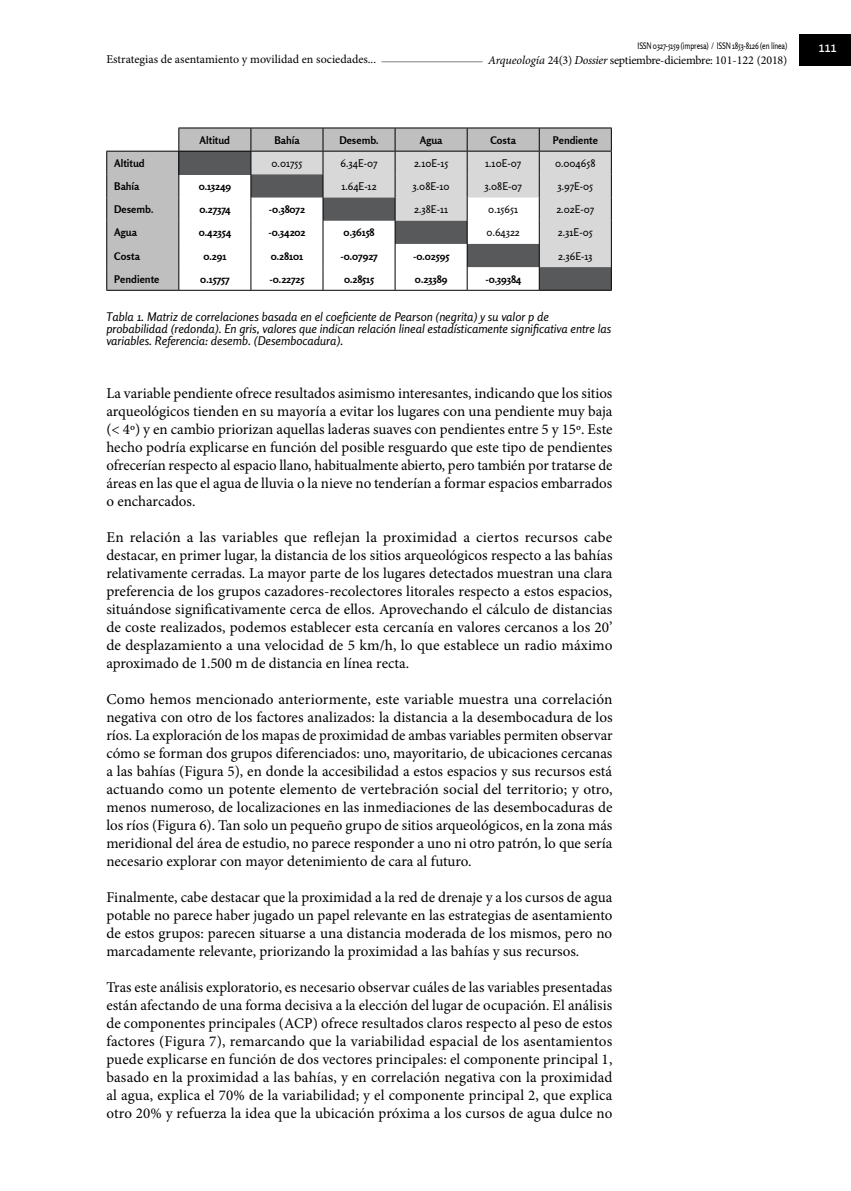
<style>
.page{position:relative;width:851px;height:1191px;background:#fff}
.page>*{position:absolute;margin:0;border:0;box-sizing:border-box;transform-origin:0 0}
.t1{font:15px/18px "Minion Pro";color:#000;text-align:justify}
.t2{font:15px "Rosario";color:#fff}
.t3{font:italic 12px/12px "Rosario";color:#000}
.t4{font:12px "Minion Pro";letter-spacing:-.02em;color:#000}
.t5{font:12px "Minion Pro";color:#000}
.t6{font:700 10.5px "Rosario";color:#000}
.t7{font:10.5px "Rosario";color:#000}
.t8{font:9px "Rosario";letter-spacing:-.02em;color:#000;scale:.8 1}
.s1{font-style:italic}
</style>
<div class="page">
<hr style="left:112px;top:61px;width:616px;height:1px;background:#808285">
<div style="left:482px;top:53px;width:305px;height:15px;background:#fff"></div>
<div style="left:799px;top:35px;width:51px;height:31px;background:#000"></div>
<div style="left:106px;top:52px;width:275px;height:15px;background:#fff"></div>
<svg style="left:107px;top:129px;width:504px;height:161px;fill:#bfbfbf"></svg>
<div style="left:179px;top:151px;width:72px;height:23px;background:#58595b"></div>
<div style="left:251px;top:152px;width:360px;height:22px;background:#d8d8d8"></div>
<svg style="left:251px;top:174px;width:360px;height:116px"></svg>
<hr style="left:178px;top:128px;width:73px;height:1px;background:#000">
<hr style="left:251px;top:128px;width:72px;height:1px;background:#000">
<hr style="left:323px;top:128px;width:72px;height:1px;background:#000">
<hr style="left:395px;top:128px;width:72px;height:1px;background:#000">
<hr style="left:467px;top:128px;width:72px;height:1px;background:#000">
<hr style="left:539px;top:128px;width:72px;height:1px;background:#000">
<hr style="left:106px;top:151px;width:73px;height:1px;background:#000">
<svg style="left:106px;top:151px;width:1px;height:139px"></svg>
<hr style="left:106px;top:290px;width:73px;height:1px;background:#000">
<hr style="left:179px;top:151px;width:72px;height:1px;background:#000">
<hr style="left:251px;top:151px;width:72px;height:1px;background:#000">
<hr style="left:323px;top:151px;width:72px;height:1px;background:#000">
<hr style="left:395px;top:151px;width:72px;height:1px;background:#000">
<hr style="left:467px;top:151px;width:72px;height:1px;background:#000">
<hr style="left:539px;top:151px;width:72px;height:1px;background:#000">
<svg style="left:178px;top:128px;width:1px;height:162px"></svg>
<svg style="left:250px;top:128px;width:1px;height:162px"></svg>
<svg style="left:322px;top:128px;width:1px;height:162px"></svg>
<svg style="left:394px;top:128px;width:1px;height:162px"></svg>
<svg style="left:466px;top:128px;width:1px;height:162px"></svg>
<svg style="left:539px;top:128px;width:1px;height:162px"></svg>
<svg style="left:611px;top:128px;width:1px;height:162px"></svg>
<hr style="left:179px;top:290px;width:72px;height:1px;background:#000">
<hr style="left:251px;top:290px;width:72px;height:1px;background:#000">
<hr style="left:323px;top:290px;width:72px;height:1px;background:#000">
<hr style="left:395px;top:290px;width:72px;height:1px;background:#000">
<hr style="left:467px;top:290px;width:72px;height:1px;background:#000">
<hr style="left:539px;top:290px;width:72px;height:1px;background:#000">
<p class="t5" style="left:106px;top:51px;width:271px">Estrategias de asentamiento y movilidad en sociedades...</p>
<p class="t8" style="left:637px;top:41px;width:188px">ISSN 0327-5159 (impresa) / ISSN 1853-8126 (en línea)</p>
<p class="t4" style="left:488px;top:52px;width:300px"><span class="s1">Arqueología</span> 24(3) <span class="s1">Dossier</span> septiembre-diciembre: 101-122 (2018)</p>
<p class="t6" style="left:200px;top:133px;width:32px">Altitud</p>
<p class="t6" style="left:274px;top:133px;width:27px">Bahía</p>
<p class="t6" style="left:339px;top:133px;width:41px">Desemb.</p>
<p class="t6" style="left:420px;top:133px;width:24px">Agua</p>
<p class="t6" style="left:490px;top:133px;width:27px">Costa</p>
<p class="t6" style="left:552px;top:133px;width:47px">Pendiente</p>
<p class="t6" style="left:114px;top:157px;width:32px">Altitud</p>
<p class="t7" style="left:271px;top:157px;width:32px">0.01755</p>
<p class="t7" style="left:340px;top:157px;width:39px">6.34E-07</p>
<p class="t7" style="left:414px;top:157px;width:36px">2.10E-15</p>
<p class="t7" style="left:485px;top:157px;width:38px">1.10E-07</p>
<p class="t7" style="left:555px;top:157px;width:42px">0.004658</p>
<p class="t6" style="left:114px;top:180px;width:27px">Bahía</p>
<p class="t6" style="left:199px;top:180px;width:34px">0.13249</p>
<p class="t7" style="left:341px;top:180px;width:37px">1.64E-12</p>
<p class="t7" style="left:412px;top:180px;width:39px">3.08E-10</p>
<p class="t7" style="left:484px;top:180px;width:39px">3.08E-07</p>
<p class="t7" style="left:557px;top:180px;width:37px">3.97E-05</p>
<p class="t6" style="left:114px;top:203px;width:41px">Desemb.</p>
<p class="t6" style="left:199px;top:203px;width:33px">0.27374</p>
<p class="t6" style="left:269px;top:203px;width:37px">-0.38072</p>
<p class="t7" style="left:414px;top:203px;width:35px">2.38E-11</p>
<p class="t7" style="left:488px;top:203px;width:31px">0.15651</p>
<p class="t7" style="left:556px;top:203px;width:39px">2.02E-07</p>
<p class="t6" style="left:114px;top:226px;width:24px">Agua</p>
<p class="t6" style="left:199px;top:226px;width:34px">0.42354</p>
<p class="t6" style="left:268px;top:226px;width:39px">-0.34202</p>
<p class="t6" style="left:343px;top:226px;width:32px">0.36158</p>
<p class="t7" style="left:486px;top:226px;width:35px">0.64322</p>
<p class="t7" style="left:558px;top:226px;width:36px">2.31E-05</p>
<p class="t6" style="left:114px;top:249px;width:27px">Costa</p>
<p class="t6" style="left:203px;top:249px;width:24px">0.291</p>
<p class="t6" style="left:271px;top:249px;width:34px">0.28101</p>
<p class="t6" style="left:340px;top:249px;width:39px">-0.07927</p>
<p class="t6" style="left:413px;top:249px;width:38px">-0.02595</p>
<p class="t7" style="left:558px;top:250px;width:36px">2.36E-13</p>
<p class="t6" style="left:114px;top:273px;width:47px">Pendiente</p>
<p class="t6" style="left:200px;top:273px;width:31px">0.15757</p>
<p class="t6" style="left:269px;top:273px;width:36px">-0.22725</p>
<p class="t6" style="left:344px;top:273px;width:32px">0.28515</p>
<p class="t6" style="left:415px;top:273px;width:34px">0.23389</p>
<p class="t6" style="left:485px;top:273px;width:37px">-0.39384</p>
<p class="t3" style="left:106px;top:311px;width:506px">Tabla 1. Matriz de correlaciones basada en el coeficiente de Pearson (negrita) y su valor p de probabilidad (redonda). En gris, valores que indican relación lineal estadísticamente significativa entre las variables. Referencia: desemb. (Desembocadura).</p>
<p class="t1" style="left:106px;top:384px;width:507px">La variable pendiente ofrece resultados asimismo interesantes, indicando que los sitios arqueológicos tienden en su mayoría a evitar los lugares con una pendiente muy baja (&lt; 4º) y en cambio priorizan aquellas laderas suaves con pendientes entre 5 y 15º. Este hecho podría explicarse en función del posible resguardo que este tipo de pendientes ofrecerían respecto al espacio llano, habitualmente abierto, pero también por tratarse de áreas en las que el agua de lluvia o la nieve no tenderían a formar espacios embarrados o encharcados.</p>
<p class="t1" style="left:106px;top:528px;width:507px">En relación a las variables que reflejan la proximidad a ciertos recursos cabe destacar, en primer lugar, la distancia de los sitios arqueológicos respecto a las bahías relativamente cerradas. La mayor parte de los lugares detectados muestran una clara preferencia de los grupos cazadores-recolectores litorales respecto a estos espacios, situándose significativamente cerca de ellos. Aprovechando el cálculo de distancias de coste realizados, podemos establecer esta cercanía en valores cercanos a los 20’ de desplazamiento a una velocidad de 5 km/h, lo que establece un radio máximo aproximado de 1.500 m de distancia en línea recta.</p>
<p class="t1" style="left:106px;top:690px;width:507px">Como hemos mencionado anteriormente, este variable muestra una correlación negativa con otro de los factores analizados: la distancia a la desembocadura de los ríos. La exploración de los mapas de proximidad de ambas variables permiten observar cómo se forman dos grupos diferenciados: uno, mayoritario, de ubicaciones cercanas a las bahías (Figura 5), en donde la accesibilidad a estos espacios y sus recursos está actuando como un potente elemento de vertebración social del territorio; y otro, menos numeroso, de localizaciones en las inmediaciones de las desembocaduras de los ríos (Figura 6). Tan solo un pequeño grupo de sitios arqueológicos, en la zona más meridional del área de estudio, no parece responder a uno ni otro patrón, lo que sería necesario explorar con mayor detenimiento de cara al futuro.</p>
<p class="t1" style="left:106px;top:888px;width:507px">Finalmente, cabe destacar que la proximidad a la red de drenaje y a los cursos de agua potable no parece haber jugado un papel relevante en las estrategias de asentamiento de estos grupos: parecen situarse a una distancia moderada de los mismos, pero no marcadamente relevante, priorizando la proximidad a las bahías y sus recursos.</p>
<p class="t1" style="left:106px;top:978px;width:507px">Tras este análisis exploratorio, es necesario observar cuáles de las variables presentadas están afectando de una forma decisiva a la elección del lugar de ocupación. El análisis de componentes principales (ACP) ofrece resultados claros respecto al peso de estos factores (Figura 7), remarcando que la variabilidad espacial de los asentamientos puede explicarse en función de dos vectores principales: el componente principal 1, basado en la proximidad a las bahías, y en correlación negativa con la proximidad al agua, explica el 70% de la variabilidad; y el componente principal 2, que explica otro 20% y refuerza la idea que la ubicación próxima a los cursos de agua dulce no</p>
<p class="t2" style="left:818px;top:38px;width:19px">111</p>
</div>
